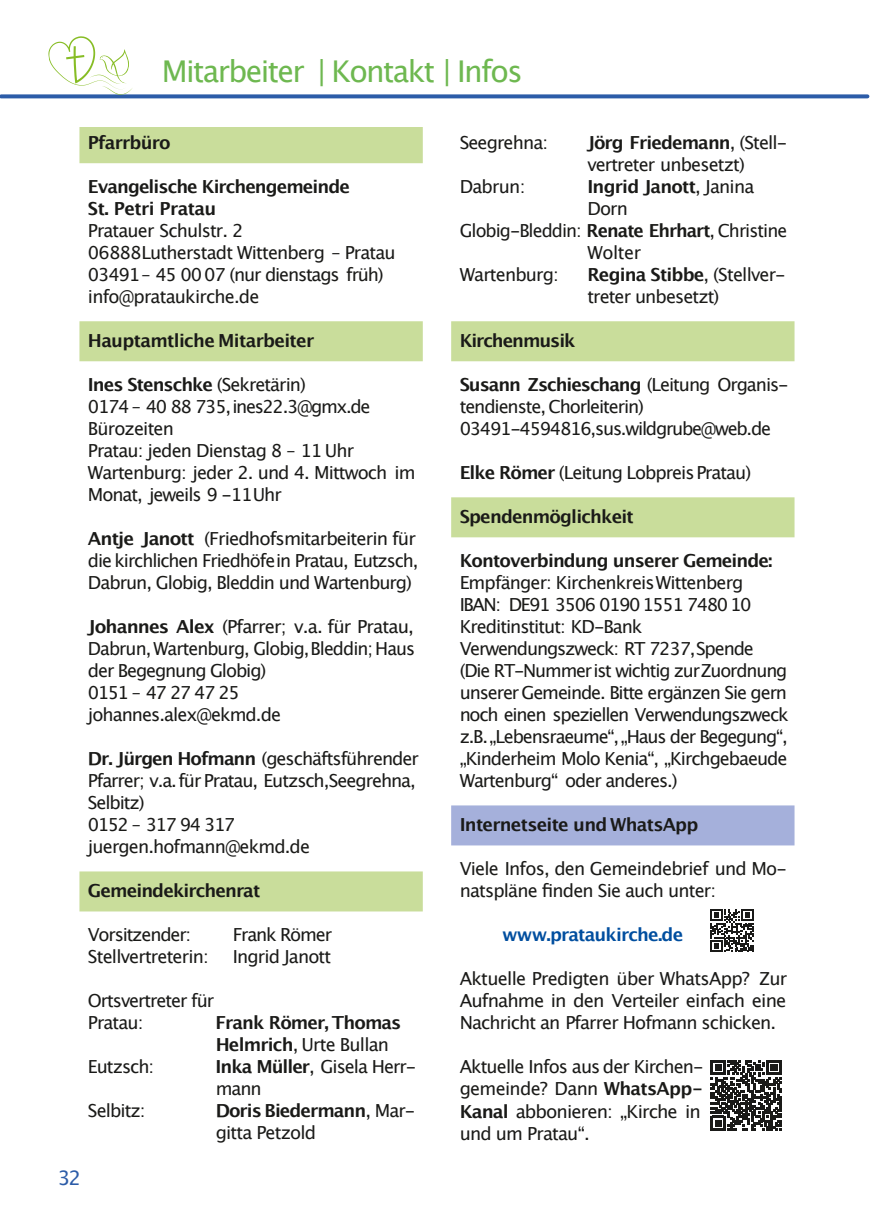
<style>
.page{position:relative;width:874px;height:1225px;background:#fff}
.page>*{position:absolute;margin:0;border:0;box-sizing:border-box;transform-origin:0 0}
.t1{font:30px "Lucida Grande";letter-spacing:-.055em;color:#6eb850}
.t2{font:20px "Lucida Grande";color:#2c5ca8}
.t3{font:18px/22px "Lucida Grande";letter-spacing:-.055em;color:#1a1a18}
.t4{font:700 18px/22px "Lucida Grande";letter-spacing:-.05em;color:#1a1a18}
.t5{font:700 18px "Lucida Grande";letter-spacing:-.045em;color:#004e9f}
.s1{font-weight:700}
.s2{font-weight:400}
</style>
<div class="page">
<svg style="left:1px;top:94px;width:866px;height:4px;background:#3f6baf"></svg>
<div style="left:79px;top:127px;width:343px;height:36px;background:#c9dd9b"></div>
<div style="left:79px;top:321px;width:343px;height:40px;background:#c9dd9b"></div>
<div style="left:79px;top:871px;width:343px;height:40px;background:#c9dd9b"></div>
<div style="left:451px;top:321px;width:343px;height:40px;background:#c9dd9b"></div>
<div style="left:451px;top:497px;width:343px;height:40px;background:#c9dd9b"></div>
<div style="left:451px;top:805px;width:343px;height:40px;background:#a5b0db"></div>
<svg style="left:710px;top:1060px;width:71px;height:70px"></svg>
<svg style="left:710px;top:909px;width:43px;height:43px"></svg>
<svg style="left:48px;top:36px;width:85px;height:59px"></svg>
<h1 class="t1" style="left:162px;top:58px;width:362px">Mitarbeiter | Kontakt | Infos</h1>
<p class="t4" style="left:88px;top:133px;width:84px">Pfarrbüro</p>
<p class="t4" style="left:88px;top:177px;width:263px">Evangelische Kirchengemeinde<br>St. Petri Pratau</p>
<p class="t3" style="left:88px;top:221px;width:309px">Pratauer Schulstr. 2<br>06888Lutherstadt Wittenberg – Pratau<br>03491– 45 00 07 (nur dienstags früh) info@prataukirche.de</p>
<p class="t4" style="left:88px;top:331px;width:228px">Hauptamtliche Mitarbeiter</p>
<p class="t3" style="left:88px;top:375px;width:329px"><span class="s1">Ines Stenschke</span> (Sekretärin)<br>0174 – 40 88 735,ines22.3@gmx.de<br>Bürozeiten<br>Pratau: jeden Dienstag 8 – 11 Uhr<br>Wartenburg: jeder 2. und 4. Mittwoch im<br>Monat, jeweils 9 -11Uhr</p>
<p class="t3" style="left:88px;top:529px;width:332px"><span class="s1">Antje Janott</span> (Friedhofsmitarbeiterin für die kirchlichen Friedhöfein Pratau, Eutzsch,<br>Dabrun, Globig, Bleddin und Wartenburg)</p>
<p class="t3" style="left:88px;top:617px;width:328px"><span class="s1">Johannes Alex</span> (Pfarrer; v.a. für Pratau,<br>Dabrun, Wartenburg, Globig,Bleddin; Haus der Begegnung Globig)<br>0151 – 47 27 47 25 johannes.alex@ekmd.de</p>
<p class="t3" style="left:88px;top:749px;width:332px"><span class="s1">Dr. Jürgen Hofmann</span> (geschäftsführender<br>Pfarrer; v.a.für Pratau, Eutzsch,Seegrehna,<br>Selbitz)<br>0152 – 317 94 317 juergen.hofmann@ekmd.de</p>
<p class="t4" style="left:88px;top:881px;width:174px">Gemeindekirchenrat</p>
<p class="t3" style="left:88px;top:925px;width:105px">Vorsitzender:</p>
<p class="t3" style="left:232px;top:925px;width:101px">Frank Römer</p>
<p class="t3" style="left:88px;top:947px;width:122px">Stellvertreterin:</p>
<p class="t3" style="left:232px;top:947px;width:100px">Ingrid Janott</p>
<p class="t3" style="left:88px;top:991px;width:128px">Ortsvertreter für<br>Pratau:</p>
<p class="t4" style="left:215px;top:1013px;width:187px">Frank Römer, Thomas<br>Helmrich<span class="s2">, Urte Bullan</span></p>
<p class="t3" style="left:88px;top:1057px;width:68px">Eutzsch:</p>
<p class="t3" style="left:215px;top:1057px;width:202px"><span class="s1">Inka Müller</span>, Gisela Herr&shy;mann</p>
<p class="t3" style="left:88px;top:1101px;width:59px">Selbitz:</p>
<p class="t3" style="left:215px;top:1101px;width:201px"><span class="s1">Doris Biedermann</span>, Mar&shy;gitta Petzold</p>
<p class="t2" style="left:58px;top:1169px;width:25px">32</p>
<p class="t3" style="left:459px;top:133px;width:90px">Seegrehna:</p>
<p class="t3" style="left:587px;top:133px;width:201px"><span class="s1">Jörg Friedemann</span>, (Stell&shy;vertreter unbesetzt)</p>
<p class="t3" style="left:459px;top:177px;width:67px">Dabrun:</p>
<p class="t4" style="left:587px;top:177px;width:168px">Ingrid Janott<span class="s2">, Janina</span></p>
<p class="t3" style="left:587px;top:199px;width:42px">Dorn</p>
<p class="t3" style="left:459px;top:221px;width:329px">Globig-Bleddin: <span class="s1">Renate Ehrhart</span>, Christine</p>
<p class="t3" style="left:587px;top:243px;width:55px">Wolter</p>
<p class="t3" style="left:459px;top:265px;width:101px">Wartenburg:</p>
<p class="t3" style="left:587px;top:265px;width:200px"><span class="s1">Regina Stibbe</span>, (Stellver&shy;treter unbesetzt)</p>
<p class="t4" style="left:459px;top:331px;width:117px">Kirchenmusik</p>
<p class="t3" style="left:459px;top:375px;width:330px"><span class="s1">Susann Zschieschang</span> (Leitung Organis&shy;tendienste, Chorleiterin)<br>03491-4594816,sus.wildgrube@web.de</p>
<p class="t3" style="left:459px;top:463px;width:293px"><span class="s1">Elke Römer</span> (Leitung LobpreisPratau)</p>
<p class="t4" style="left:459px;top:507px;width:175px">Spendenmöglichkeit</p>
<p class="t4" style="left:459px;top:551px;width:314px">Kontoverbindung unserer Gemeinde:</p>
<p class="t3" style="left:459px;top:573px;width:330px">Empfänger: KirchenkreisWittenberg IBAN: DE91 3506 0190 1551 7480 10<br>Kreditinstitut: KD-Bank Verwendungszweck: RT 7237,Spende (Die RT-Nummerist wichtig zurZuordnung unserer Gemeinde. Bitte ergänzen Sie gern noch einen speziellen Verwendungszweck z.B.„Lebensraeume“, „Haus der Begegung“, „Kinderheim Molo Kenia“, „Kirchgebaeude Wartenburg“ oder anderes.)</p>
<p class="t4" style="left:459px;top:815px;width:240px">Internetseite und WhatsApp</p>
<p class="t3" style="left:459px;top:859px;width:328px">Viele Infos, den Gemeindebrief und Mo&shy;natspläne finden Sie auch unter:</p>
<p class="t5" style="left:502px;top:927px;width:182px">www.prataukirche.de</p>
<p class="t3" style="left:459px;top:969px;width:329px;text-align:justify">Aktuelle Predigten über WhatsApp? Zur Aufnahme in den Verteiler einfach eine Nachricht an Pfarrer Hofmann schicken.</p>
<p class="t3" style="left:459px;top:1057px;width:245px">Aktuelle Infos aus der Kirchen&shy;gemeinde? Dann <span class="s1">WhatsApp-<br>Kanal</span> abbonieren: „Kirche in und um Pratau“.</p>
</div>
